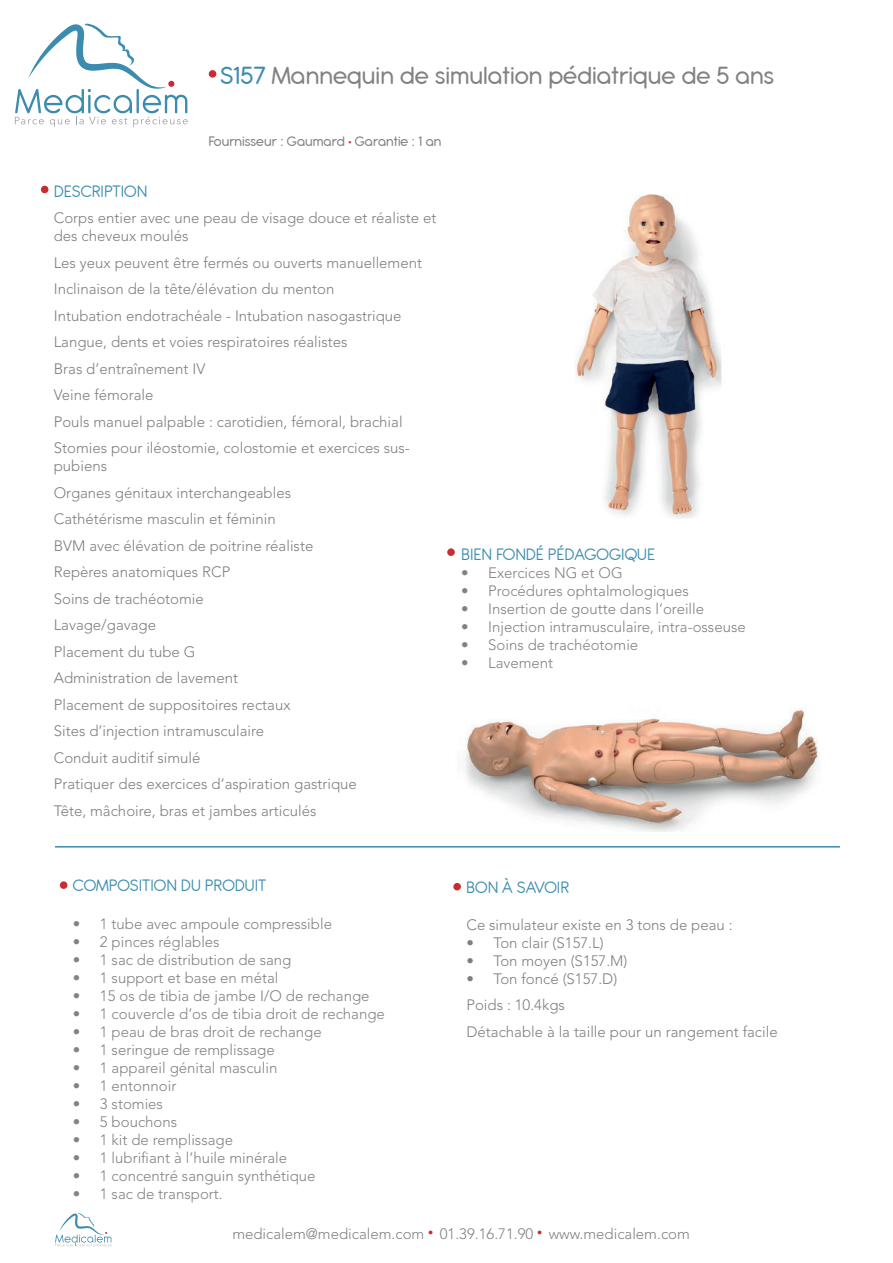
<style>
.page{position:relative;width:893px;height:1263px;background:#fff}
.page>*{position:absolute;margin:0;border:0;box-sizing:border-box;transform-origin:0 0}
.t1{font:54px "Antipasto Pro";color:#c92d31}
.t2{font:500 27px "Antipasto Pro";color:#808285}
.t3{font:18px "Antipasto Pro";color:#3b8caf}
.t4{font:300 15px/26.5px "Avenir LT Pro";color:#7c7f81}
.t5{font:300 15px "Avenir LT Pro";color:#808285}
.t6{font:500 15px "Antipasto Pro";color:#808285}
.s1{color:#3b8caf}
.s2{color:#c92d31}
.s3{font-family:"Antipasto Pro";font-weight:400;font-size:27px;color:#c92d31}
</style>
<div class="page">
<svg style="left:55px;top:1213px;width:56px;height:34px"></svg>
<svg style="left:15px;top:24px;width:173px;height:103px"></svg>
<img style="left:575px;top:194px;width:147px;height:325px">
<img style="left:465px;top:708px;width:353px;height:123px">
<hr style="left:55px;top:846px;width:785px;height:1px;background:#3b8caf">
<h2 class="t2" style="left:220px;top:65px;width:555px"><span class="s1">S157</span> Mannequin de simulation pédiatrique de 5 ans</h2>
<h1 class="t1" style="left:207px;top:41px;width:12px">•</h1>
<p class="t6" style="left:209px;top:135px;width:235px">Fournisseur : Gaumard <span class="s2">•</span> Garantie : 1 an</p>
<p class="t3" style="left:54px;top:182px;width:95px">DESCRIPTION</p>
<p class="t4" style="left:54px;top:210px;width:384px;line-height:18px">Corps entier avec une peau de visage douce et réaliste et des cheveux moulés</p>
<p class="t4" style="left:54px;top:251px;width:370px">Les yeux peuvent être fermés ou ouverts manuellement Inclinaison de la tête/élévation du menton<br>Intubation endotrachéale - Intubation nasogastrique Langue, dents et voies respiratoires réalistes<br>Bras d’entraînement IV<br>Veine fémorale<br>Pouls manuel palpable : carotidien, fémoral, brachial Stomies pour iléostomie, colostomie et exercices sus-</p>
<p class="t4" style="left:54px;top:454px;width:305px">pubiens<br>Organes génitaux interchangeables<br>Cathétérisme masculin et féminin<br>BVM avec élévation de poitrine réaliste<br>Repères anatomiques RCP<br>Soins de trachéotomie<br>Lavage/gavage<br>Placement du tube G<br>Administration de lavement<br>Placement de suppositoires rectaux<br>Sites d’injection intramusculaire<br>Conduit auditif simulé<br>Pratiquer des exercices d’aspiration gastrique<br>Tête, mâchoire, bras et jambes articulés</p>
<h1 class="t1" style="left:40px;top:157px;width:12px">•</h1>
<p class="t3" style="left:461px;top:544px;width:195px">BIEN FONDÉ PÉDAGOGIQUE</p>
<p class="t5" style="left:461px;top:566px;width:163px">• Exercices NG et OG</p>
<p class="t5" style="left:461px;top:584px;width:229px">• Procédures ophtalmologiques</p>
<p class="t5" style="left:461px;top:602px;width:245px">• Insertion de goutte dans l’oreille</p>
<p class="t5" style="left:461px;top:620px;width:286px">• Injection intramusculaire, intra-osseuse</p>
<p class="t5" style="left:461px;top:638px;width:179px">• Soins de trachéotomie</p>
<p class="t5" style="left:461px;top:656px;width:94px">• Lavement</p>
<h1 class="t1" style="left:446px;top:520px;width:12px">•</h1>
<p class="t3" style="left:73px;top:876px;width:195px">COMPOSITION DU PRODUIT</p>
<p class="t3" style="left:466px;top:878px;width:105px">BON À SAVOIR</p>
<h1 class="t1" style="left:59px;top:853px;width:12px">•</h1>
<h1 class="t1" style="left:452px;top:854px;width:12px">•</h1>
<p class="t5" style="left:73px;top:917px;width:261px">• 1 tube avec ampoule compressible</p>
<p class="t5" style="left:73px;top:935px;width:148px">• 2 pinces réglables</p>
<p class="t5" style="left:73px;top:953px;width:220px">• 1 sac de distribution de sang</p>
<p class="t5" style="left:73px;top:971px;width:207px">• 1 support et base en métal</p>
<p class="t5" style="left:73px;top:989px;width:298px">• 15 os de tibia de jambe I/O de rechange</p>
<p class="t5" style="left:73px;top:1007px;width:313px">• 1 couvercle d’os de tibia droit de rechange</p>
<p class="t5" style="left:73px;top:1025px;width:250px">• 1 peau de bras droit de rechange</p>
<p class="t5" style="left:73px;top:1043px;width:203px">• 1 seringue de remplissage</p>
<p class="t5" style="left:73px;top:1061px;width:206px">• 1 appareil génital masculin</p>
<p class="t5" style="left:73px;top:1079px;width:105px">• 1 entonnoir</p>
<p class="t5" style="left:73px;top:1097px;width:92px">• 3 stomies</p>
<p class="t5" style="left:73px;top:1115px;width:106px">• 5 bouchons</p>
<p class="t5" style="left:73px;top:1133px;width:162px">• 1 kit de remplissage</p>
<p class="t5" style="left:73px;top:1151px;width:216px">• 1 lubrifiant à l’huile minérale</p>
<p class="t5" style="left:73px;top:1169px;width:244px">• 1 concentré sanguin synthétique</p>
<p class="t5" style="left:73px;top:1187px;width:151px">• 1 sac de transport.</p>
<p class="t4" style="left:466px;top:912px;width:268px">Ce simulateur existe en 3 tons de peau :</p>
<p class="t4" style="left:466px;top:930px;width:139px">• Ton clair (S157.L)</p>
<p class="t4" style="left:466px;top:948px;width:163px">• Ton moyen (S157.M)</p>
<p class="t4" style="left:466px;top:966px;width:313px">• Ton foncé (S157.D)<br>Poids : 10.4kgs<br>Détachable à la taille pour un rangement facile</p>
<p class="t5" style="left:232px;top:1225px;width:459px">medicalem@medicalem.com <span class="s3">•</span> 01.39.16.71.90 <span class="s3">•</span> www.medicalem.com</p>
</div>
